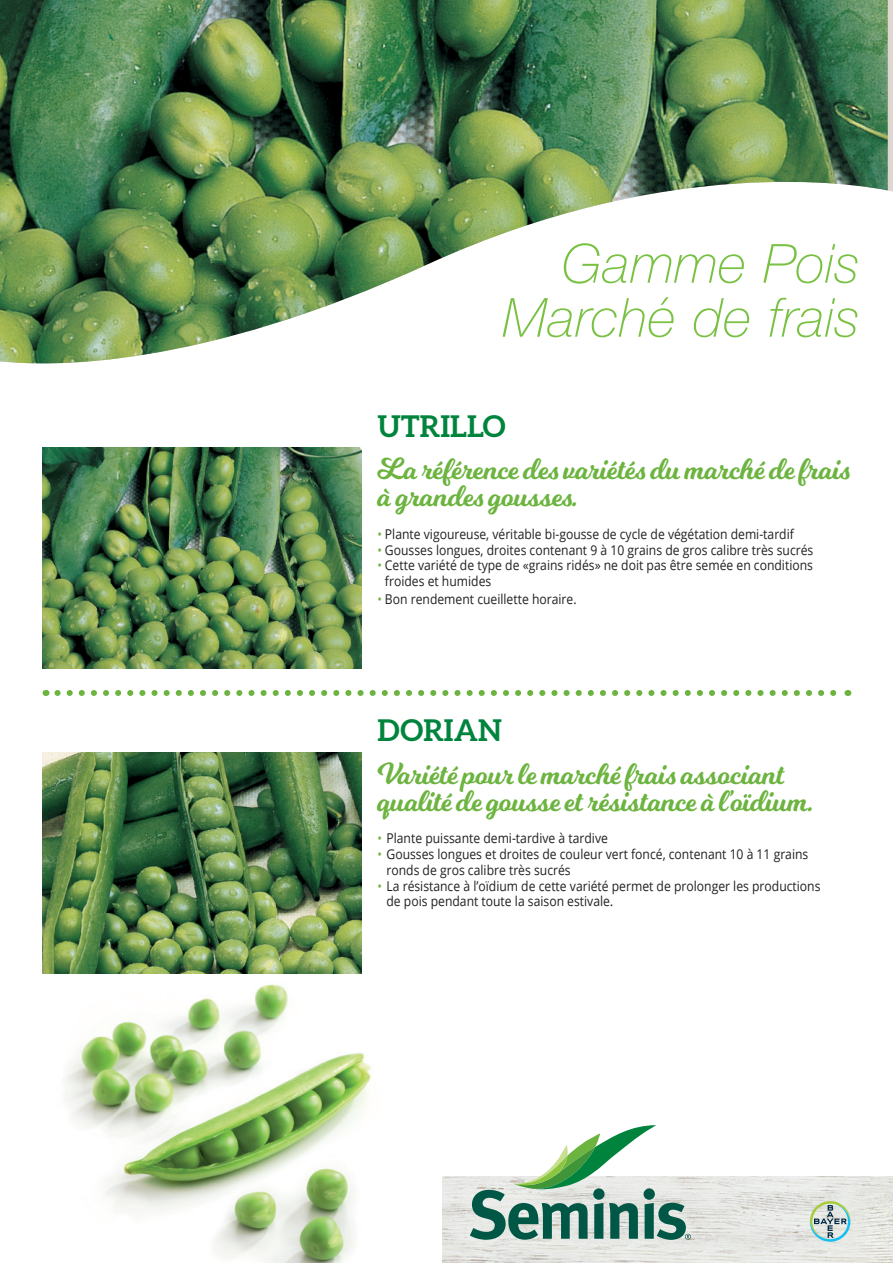
<style>
.page{position:relative;width:893px;height:1263px;background:#fff}
.page>*{position:absolute;margin:0;border:0;box-sizing:border-box;transform-origin:0 0}
.t1{font:italic 100 54px "Helvetica Neue";letter-spacing:.01em;color:#79c142}
.t2{font:30px/27px "Milkshake";color:#6cb43f}
.t3{font:700 30px "Aleo";color:#00843d}
.t4{font:13.5px/15.8px "Open Sans";color:#231f20;scale:.9 1}
.s1{color:#6cb43f}
</style>
<div class="page">
<img style="left:46px;top:956px;width:325px;height:307px">
<img style="left:0;top:0;width:888px;height:364px">
<svg style="left:57px;top:690px;width:780px;height:6px"></svg>
<img style="left:43px;top:448px;width:318px;height:221px">
<img style="left:43px;top:752px;width:318px;height:221px">
<img style="left:442px;top:1177px;width:451px;height:86px">
<svg style="left:470px;top:1125px;width:221px;height:115px"></svg>
<svg style="left:810px;top:1201px;width:40px;height:41px;background:#b2cbc3"></svg>
<p class="t1" style="left:562px;top:233px;width:299px">Gamme Pois</p>
<p class="t1" style="left:503px;top:287px;width:358px">Marché de frais</p>
<p class="t3" style="left:377px;top:409px;width:130px">UTRILLO</p>
<p class="t2" style="left:377px;top:457px;width:474px">La référence des variétés du marché de frais à grandes gousses.</p>
<p class="t4" style="left:377px;top:526px;width:464px"><span class="s1">•</span> Plante vigoureuse, véritable bi-gousse de cycle de végétation demi-tardif</p>
<p class="t4" style="left:377px;top:541px;width:486px"><span class="s1">•</span> Gousses longues, droites contenant 9 à 10 grains de gros calibre très sucrés</p>
<p class="t4" style="left:385px;top:557px;width:477px;text-indent:-7px"><span class="s1">•</span> Cette variété de type de «grains ridés» ne doit pas être semée en conditions froides et humides</p>
<p class="t4" style="left:377px;top:591px;width:223px"><span class="s1">•</span> Bon rendement cueillette horaire.</p>
<p class="t3" style="left:377px;top:713px;width:126px">DORIAN</p>
<p class="t2" style="left:377px;top:762px;width:438px">Variété pour le marché frais associant qualité de gousse et résistance à l’oïdium.</p>
<p class="t4" style="left:377px;top:830px;width:257px"><span class="s1">•</span> Plante puissante demi-tardive à tardive</p>
<p class="t4" style="left:386px;top:846px;width:470px;text-indent:-9px"><span class="s1">•</span> Gousses longues et droites de couleur vert foncé, contenant 10 à 11 grains ronds de gros calibre très sucrés</p>
<p class="t4" style="left:386px;top:877px;width:484px;text-indent:-9px"><span class="s1">•</span> La résistance à l’oïdium de cette variété permet de prolonger les productions de pois pendant toute la saison estivale.</p>
</div>
